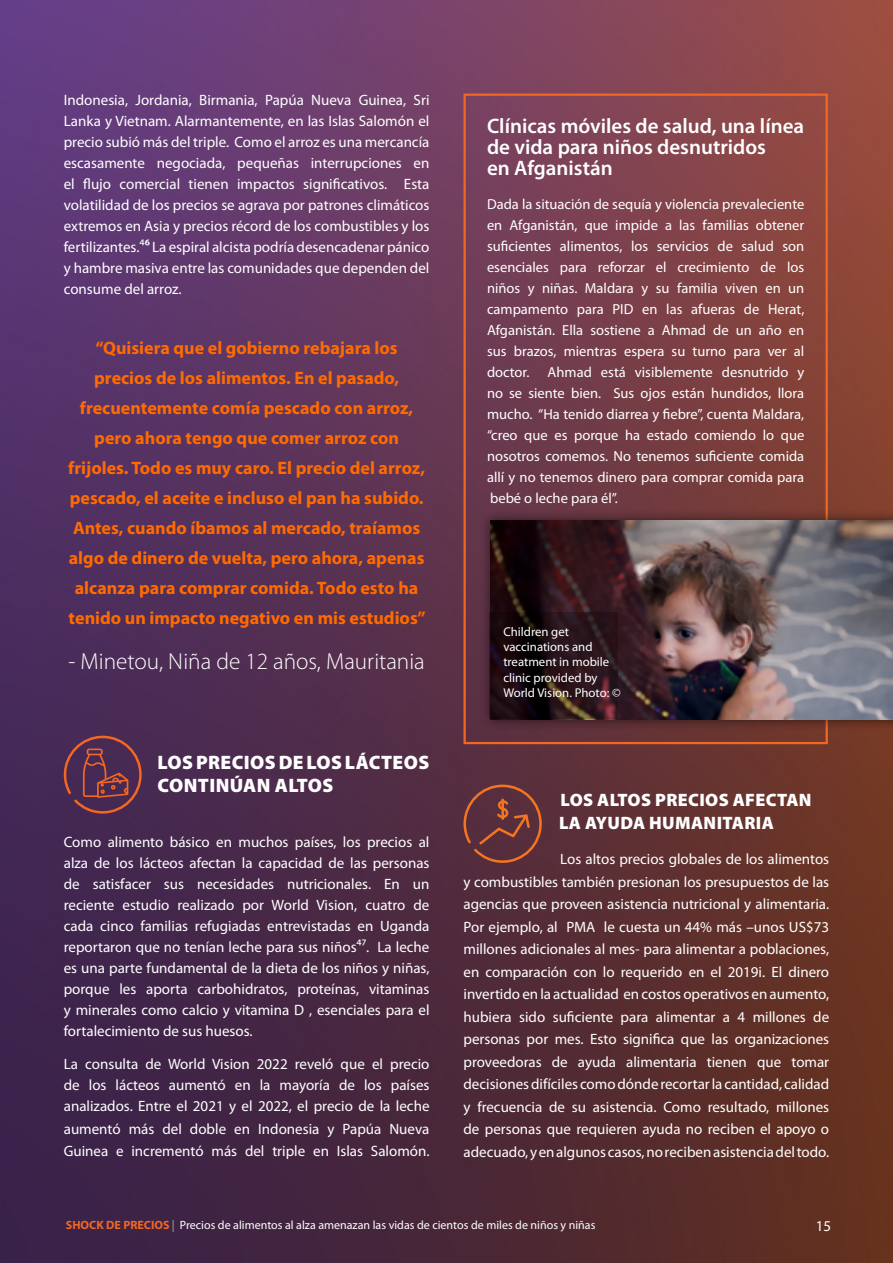
<style>
.page{position:relative;width:893px;height:1263px;background:#fff}
.page>*{position:absolute;margin:0;border:0;box-sizing:border-box;transform-origin:0 0}
.t1{font:300 23.25px "Myriad Pro";color:#fff}
.t2{font:600 21px/21px "Myriad Pro";color:#fff}
.t3{font:900 19.5px/22.5px "Myriad Pro";letter-spacing:.02em;color:#fff}
.t4{font:700 18px/30px "Myriad Pro";color:#ff6b00;text-align:center}
.t5{font:900 18px/22.5px "Myriad Pro";letter-spacing:.02em;color:#fff}
.t6{font:15px/21px "Myriad Pro";color:#fff;text-align:justify}
.t7{font:14.55px/21px "Myriad Pro";color:#fff;text-align:justify}
.t8{font:12.75px/15.3px "Myriad Pro";color:#fff}
.t9{font:12px "Myriad Pro";color:#fff}
.s1{font-weight:600}
.s2{font-weight:700;color:#f26722}
.s3{color:#a7a9ac}
</style>
<div class="page">
<img style="left:0;top:0;width:893px;height:1263px">
<svg style="left:63px;top:734px;width:80px;height:81px;background:#62334b"></svg>
<svg style="left:463px;top:784px;width:79px;height:79px;background:#6d3738"></svg>
<div style="left:463px;top:94px;width:365px;height:650px;border:2px solid #f26722"></div>
<div style="left:479px;top:509px;width:414px;height:221px;background:#000;opacity:.54"></div>
<img style="left:490px;top:520px;width:403px;height:199px">
<svg style="left:489px;top:612px;width:128px;height:107px;background:#231115"></svg>
<p class="t6" style="left:64px;top:89px;width:367px">Indonesia, Jordania, Birmania, Papúa Nueva Guinea, Sri Lanka y Vietnam. Alarmantemente, en las Islas Salomón el precio subió más del triple. Como el arroz es una mercancía escasamente negociada, pequeñas interrupciones en el flujo comercial tienen impactos significativos. Esta volatilidad de los precios se agrava por patrones climáticos extremos en Asia y precios récord de los combustibles y los fertilizantes.⁴<span class="s1">⁶</span> La espiral alcista podría desencadenar pánico y hambre masiva entre las comunidades que dependen del consume del arroz.</p>
<p class="t4" style="left:68px;top:332px;width:359px">“Quisiera que el gobierno rebajara los precios de los alimentos. En el pasado, frecuentemente comía pescado con arroz, pero ahora tengo que comer arroz con frijoles. Todo es muy caro. El precio del arroz, pescado, el aceite e incluso el pan ha subido.<br>Antes, cuando íbamos al mercado, traíamos algo de dinero de vuelta, pero ahora, apenas alcanza para comprar comida. Todo esto ha tenido un impacto negativo en mis estudios”</p>
<h1 class="t1" style="left:68px;top:647px;width:358px">- Minetou, Niña de 12 años, Mauritania</h1>
<h3 class="t3" style="left:158px;top:751px;width:273px">LOS PRECIOS DE LOS LÁCTEOS<br>CONTINÚAN ALTOS</h3>
<p class="t6" style="left:64px;top:831px;width:367px">Como alimento básico en muchos países, los precios al alza de los lácteos afectan la capacidad de las personas de satisfacer sus necesidades nutricionales. En un reciente estudio realizado por World Vision, cuatro de cada cinco familias refugiadas entrevistadas en Uganda reportaron que no tenían leche para sus niños⁴⁷. La leche es una parte fundamental de la dieta de los niños y niñas, porque les aporta carbohidratos, proteínas, vitaminas y minerales como calcio y vitamina D , esenciales para el fortalecimiento de sus huesos.</p>
<p class="t6" style="left:64px;top:1054px;width:367px">La consulta de World Vision 2022 reveló que el precio de los lácteos aumentó en la mayoría de los países analizados. Entre el 2021 y el 2022, el precio de la leche</p>
<p class="t6" style="left:64px;top:1117px;width:367px;line-height:22.5px">aumentó más del doble en Indonesia y Papúa Nueva<br>Guinea e incrementó más del triple en Islas Salomón.</p>
<h2 class="t2" style="left:487px;top:115px;width:319px">Clínicas móviles de salud, una línea de vida para niños desnutridos<br>en Afganistán</h2>
<p class="t7" style="left:487px;top:193px;width:319px">Dada la situación de sequía y violencia prevaleciente en Afganistán, que impide a las familias obtener suficientes alimentos, los servicios de salud son esenciales para reforzar el crecimiento de los niños y niñas. Maldara y su familia viven en un campamento para PID en las afueras de Herat, Afganistán. Ella sostiene a Ahmad de un año en sus brazos, mientras espera su turno para ver al doctor. Ahmad está visiblemente desnutrido y no se siente bien. Sus ojos están hundidos, llora mucho. “Ha tenido diarrea y fiebre”, cuenta Maldara, “creo que es porque ha estado comiendo lo que nosotros comemos. No tenemos suficiente comida allí y no tenemos dinero para comprar comida para bebé o leche para él”.</p>
<p class="t8" style="left:503px;top:623px;width:119px">Children get vaccinations and treatment in mobile clinic provided by<br>World Vision. Photo: ©</p>
<p class="t5" style="left:559px;top:788px;width:254px">LOS ALTOS PRECIOS AFECTAN<br>LA AYUDA HUMANITARIA</p>
<p class="t6" style="left:463px;top:847px;width:367px;line-height:22.5px;text-indent:97px">Los altos precios globales de los alimentos y combustibles también presionan los presupuestos de las agencias que proveen asistencia nutricional y alimentaria.<br>Por ejemplo, al PMA le cuesta un 44% más –unos US$73 millones adicionales al mes- para alimentar a poblaciones, en comparación con lo requerido en el 2019i. El dinero invertido en la actualidad en costos operativos en aumento, hubiera sido suficiente para alimentar a 4 millones de personas por mes. Esto significa que las organizaciones proveedoras de ayuda alimentaria tienen que tomar decisiones difíciles como dónde recortar la cantidad, calidad y frecuencia de su asistencia. Como resultado, millones de personas que requieren ayuda no reciben el apoyo o adecuado, y en algunos casos, no reciben asistencia del todo.</p>
<p class="t9" style="left:66px;top:1217px;width:531px"><span class="s2">SHOCK DE PRECIOS</span> <span class="s3">|</span> Precios de alimentos al alza amenazan las vidas de cientos de miles de niños y niñas</p>
<p class="t6" style="left:816px;top:1215px;width:17px">15</p>
</div>
